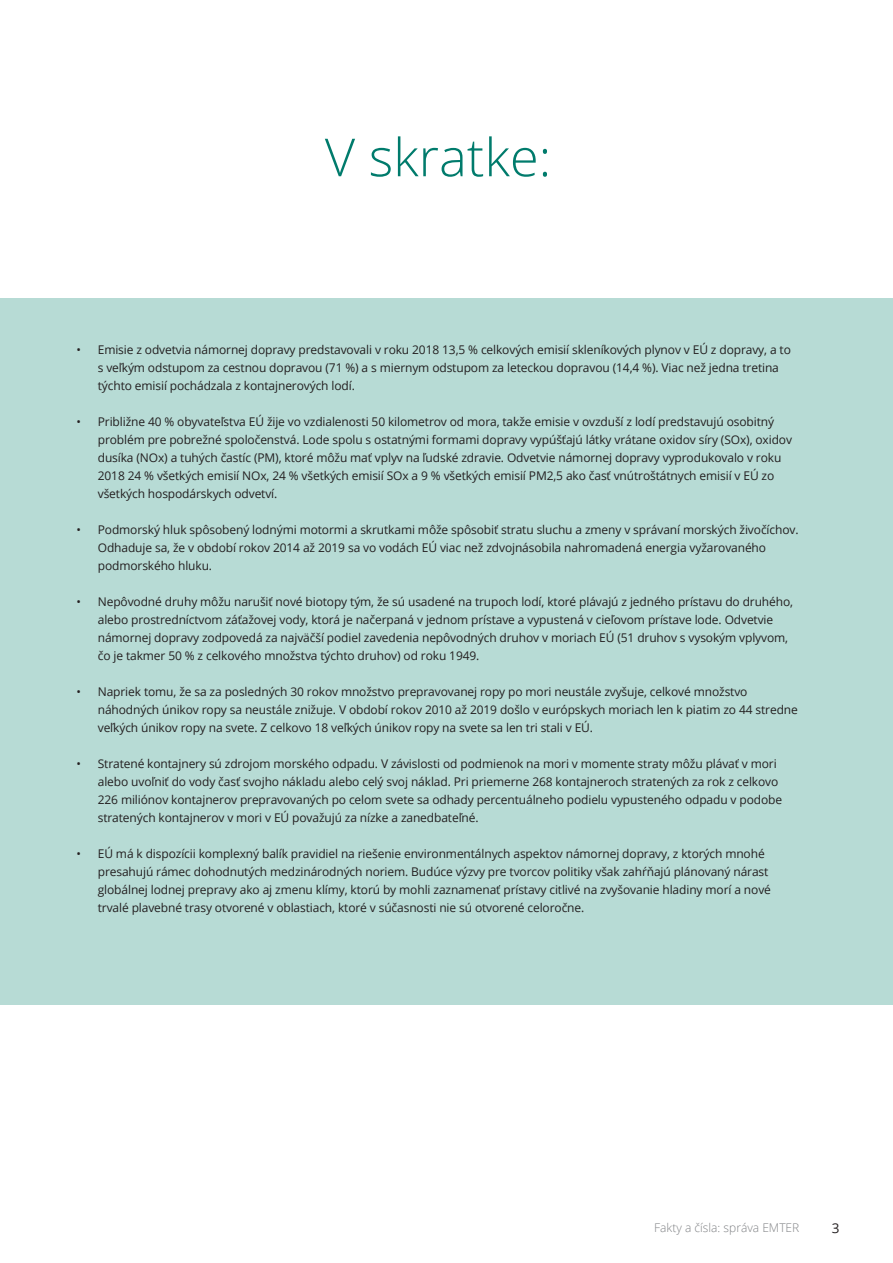
<style>
.page{position:relative;width:893px;height:1263px;background:#fff}
.page>*{position:absolute;margin:0;border:0;box-sizing:border-box;transform-origin:0 0}
._2021_-_Chapter_titl{font:300 52.5px "Open Sans";color:#007b6c}
.t1{font:13.5px "Open Sans";color:#231f20}
._2021_-_Body_text_in{font:12px/18px "Open Sans";letter-spacing:-.01em;color:#231f20}
.t2{font:300 12px "Open Sans";color:#808285}
</style>
<div class="page">
<div style="left:0;top:298px;width:893px;height:707px;background:#b7dbd5"></div>
<p class="_2021_-_Chapter_titl" style="left:325px;top:121px;width:228px">V skratke:</p>
<p class="_2021_-_Body_text_in" style="left:98px;top:340px;width:695px;text-indent:-21px">• Emisie z odvetvia námornej dopravy predstavovali v roku 2018 13,5 % celkových emisií skleníkových plynov v EÚ z dopravy, a to s veľkým odstupom za cestnou dopravou (71 %) a s miernym odstupom za leteckou dopravou (14,4 %). Viac než jedna tretina týchto emisií pochádzala z kontajnerových lodí.</p>
<p class="_2021_-_Body_text_in" style="left:98px;top:412px;width:696px;text-indent:-21px">• Približne 40 % obyvateľstva EÚ žije vo vzdialenosti 50 kilometrov od mora, takže emisie v ovzduší z lodí predstavujú osobitný problém pre pobrežné spoločenstvá. Lode spolu s ostatnými formami dopravy vypúšťajú látky vrátane oxidov síry (SOx), oxidov dusíka (NOx) a tuhých častíc (PM), ktoré môžu mať vplyv na ľudské zdravie. Odvetvie námornej dopravy vyprodukovalo v roku 2018 24 % všetkých emisií NOx, 24 % všetkých emisií SOx a 9 % všetkých emisií PM2,5 ako časť vnútroštátnych emisií v EÚ zo všetkých hospodárskych odvetví.</p>
<p class="_2021_-_Body_text_in" style="left:98px;top:520px;width:702px;text-indent:-21px">• Podmorský hluk spôsobený lodnými motormi a skrutkami môže spôsobiť stratu sluchu a zmeny v správaní morských živočíchov.<br>Odhaduje sa, že v období rokov 2014 až 2019 sa vo vodách EÚ viac než zdvojnásobila nahromadená energia vyžarovaného podmorského hluku.</p>
<p class="_2021_-_Body_text_in" style="left:98px;top:592px;width:697px;text-indent:-21px">• Nepôvodné druhy môžu narušiť nové biotopy tým, že sú usadené na trupoch lodí, ktoré plávajú z jedného prístavu do druhého, alebo prostredníctvom záťažovej vody, ktorá je načerpaná v jednom prístave a vypustená v cieľovom prístave lode. Odvetvie námornej dopravy zodpovedá za najväčší podiel zavedenia nepôvodných druhov v moriach EÚ (51 druhov s vysokým vplyvom, čo je takmer 50 % z celkového množstva týchto druhov) od roku 1949.</p>
<p class="_2021_-_Body_text_in" style="left:98px;top:682px;width:702px;text-indent:-21px">• Napriek tomu, že sa za posledných 30 rokov množstvo prepravovanej ropy po mori neustále zvyšuje, celkové množstvo náhodných únikov ropy sa neustále znižuje. V období rokov 2010 až 2019 došlo v európskych moriach len k piatim zo 44 stredne veľkých únikov ropy na svete. Z celkovo 18 veľkých únikov ropy na svete sa len tri stali v EÚ.</p>
<p class="_2021_-_Body_text_in" style="left:98px;top:754px;width:686px;text-indent:-21px">• Stratené kontajnery sú zdrojom morského odpadu. V závislosti od podmienok na mori v momente straty môžu plávať v mori alebo uvoľniť do vody časť svojho nákladu alebo celý svoj náklad. Pri priemerne 268 kontajneroch stratených za rok z celkovo 226 miliónov kontajnerov prepravovaných po celom svete sa odhady percentuálneho podielu vypusteného odpadu v podobe stratených kontajnerov v mori v EÚ považujú za nízke a zanedbateľné.</p>
<p class="_2021_-_Body_text_in" style="left:98px;top:844px;width:675px;text-indent:-21px">• EÚ má k dispozícii komplexný balík pravidiel na riešenie environmentálnych aspektov námornej dopravy, z ktorých mnohé presahujú rámec dohodnutých medzinárodných noriem. Budúce výzvy pre tvorcov politiky však zahŕňajú plánovaný nárast globálnej lodnej prepravy ako aj zmenu klímy, ktorú by mohli zaznamenať prístavy citlivé na zvyšovanie hladiny morí a nové trvalé plavebné trasy otvorené v oblastiach, ktoré v súčasnosti nie sú otvorené celoročne.</p>
<p class="t2" style="left:654px;top:1219px;width:147px">Fakty a čísla: správa EMTER</p>
<p class="t1" style="left:832px;top:1219px;width:9px">3</p>
</div>
